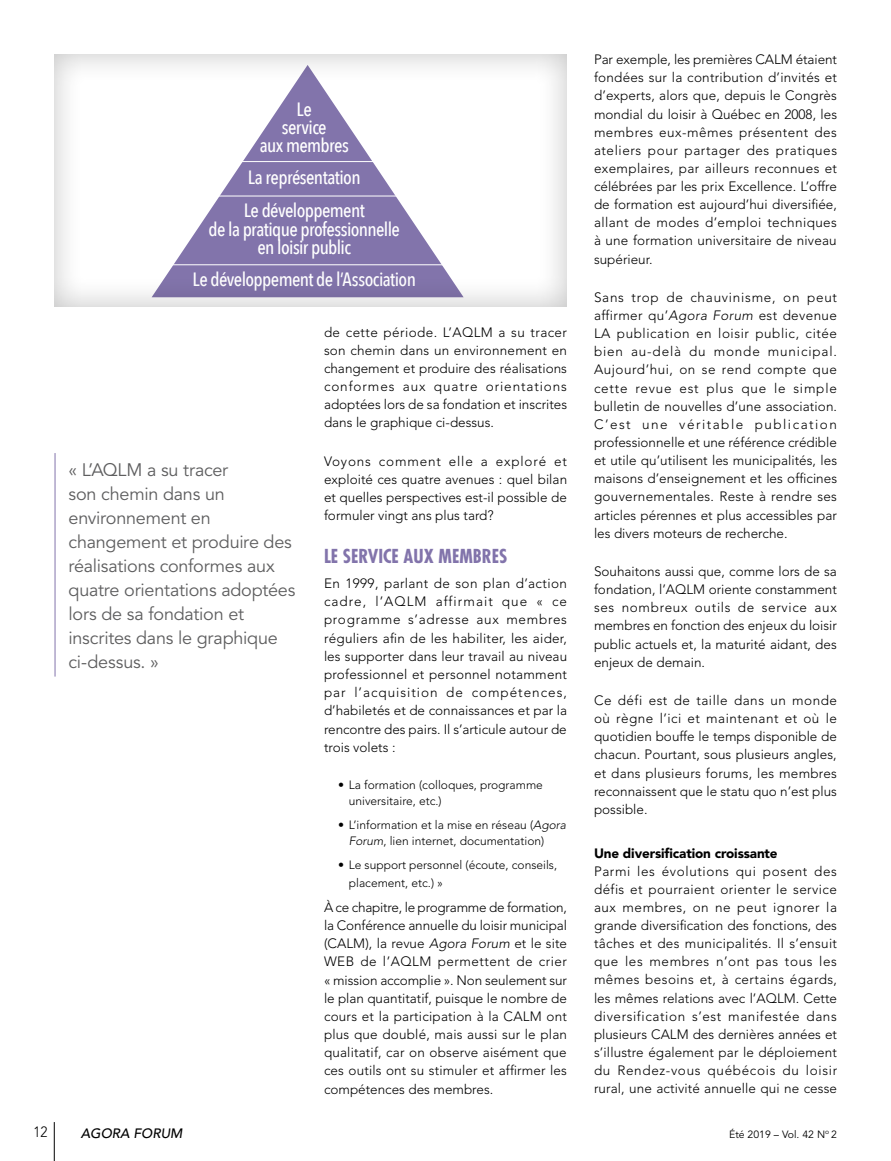
<style>
.page{position:relative;width:891px;height:1161px;background:#fff}
.page>*{position:absolute;margin:0;border:0;box-sizing:border-box;transform-origin:0 0}
.t1{font:500 19.2px/18.3px "Avenir Next Condensed";letter-spacing:-.03em;color:#fff;text-align:center}
.t2{font:700 condensed 18.75px "Futura";color:#8274ab}
.t3{font:18px/24px "Avenir";letter-spacing:-.015em;color:#5e5e5f}
.t4{font:300 14.85px "Avenir";color:#000;scale:.91 1}
.t5{font:300 13.5px/18.1px "Avenir";color:#000;text-align:justify}
.t6{font:900 13.5px "Avenir";letter-spacing:-.01em;color:#000}
.t7{font:italic 500 13.5px "Avenir";color:#000}
.t8{font:300 12px/16.6px "Avenir";color:#000}
.t9{font:10.5px "Avenir";color:#000}
.s1{font-style:italic}
</style>
<div class="page">
<div style="left:53px;top:52px;width:515px;height:255px;background:#000;opacity:.25"></div>
<hr style="left:55px;top:453px;width:1px;height:224px;background:#8274ab">
<hr style="left:54px;top:1122px;width:1px;height:39px;background:#000">
<h1 class="t1" style="left:260px;top:100px;width:91px">Le<br>service<br>aux membres</h1>
<h1 class="t1" style="left:248px;top:168px;width:114px">La représentation</h1>
<h1 class="t1" style="left:209px;top:201px;width:193px">Le développement<br>de la pratique professionnelle en loisir public</h1>
<h1 class="t1" style="left:193px;top:270px;width:225px">Le développement de l’Association</h1>
<h3 class="t3" style="left:69px;top:458px;width:228px">« L’AQLM a su tracer<br>son chemin dans un environnement en changement et produire des réalisations conformes aux quatre orientations adoptées lors de sa fondation et inscrites dans le graphique ci-dessus. »</h3>
<p class="t5" style="left:324px;top:323px;width:245px">de cette période. L’AQLM a su tracer son chemin dans un environnement en changement et produire des réalisations conformes aux quatre orientations adoptées lors de sa fondation et inscrites dans le graphique ci-dessus.</p>
<p class="t5" style="left:324px;top:452px;width:245px">Voyons comment elle a exploré et exploité ces quatre avenues : quel bilan et quelles perspectives est-il possible de formuler vingt ans plus tard?</p>
<h2 class="t2" style="left:324px;top:545px;width:185px">LE SERVICE AUX MEMBRES</h2>
<p class="t5" style="left:324px;top:574px;width:245px">En 1999, parlant de son plan d’action cadre, l’AQLM affirmait que « ce programme s’adresse aux membres réguliers afin de les habiliter, les aider, les supporter dans leur travail au niveau professionnel et personnel notamment par l’acquisition de compétences, d’habiletés et de connaissances et par la rencontre des pairs. Il s’articule autour de trois volets :</p>
<p class="t8" style="left:349px;top:776px;width:196px;text-indent:-11px">• La formation (colloques, programme universitaire, etc.)</p>
<p class="t8" style="left:349px;top:816px;width:219px;text-indent:-11px">• L’information et la mise en réseau (<span class="s1">Agora<br>Forum</span>, lien internet, documentation)</p>
<p class="t8" style="left:349px;top:856px;width:210px;line-height:18.1px;text-indent:-11px">• Le support personnel (écoute, conseils, placement, etc.) »</p>
<p class="t5" style="left:324px;top:898px;width:245px">À ce chapitre, le programme de formation, la Conférence annuelle du loisir municipal (CALM), la revue <span class="s1">Agora Forum</span> et le site WEB de l’AQLM permettent de crier « mission accomplie ». Non seulement sur le plan quantitatif, puisque le nombre de cours et la participation à la CALM ont plus que doublé, mais aussi sur le plan qualitatif, car on observe aisément que ces outils ont su stimuler et affirmer les compétences des membres.</p>
<p class="t5" style="left:594px;top:50px;width:245px">Par exemple, les premières CALM étaient fondées sur la contribution d’invités et d’experts, alors que, depuis le Congrès mondial du loisir à Québec en 2008, les membres eux-mêmes présentent des ateliers pour partager des pratiques exemplaires, par ailleurs reconnues et célébrées par les prix Excellence. L’offre de formation est aujourd’hui diversifiée, allant de modes d’emploi techniques à une formation universitaire de niveau supérieur.</p>
<p class="t5" style="left:594px;top:288px;width:245px">Sans trop de chauvinisme, on peut affirmer qu’<span class="s1">Agora Forum</span> est devenue LA publication en loisir public, citée bien au-delà du monde municipal.<br>Aujourd’hui, on se rend compte que cette revue est plus que le simple bulletin de nouvelles d’une association.<br>C’est une véritable publication professionnelle et une référence crédible et utile qu’utilisent les municipalités, les maisons d’enseignement et les officines gouvernementales. Reste à rendre ses articles pérennes et plus accessibles par les divers moteurs de recherche.</p>
<p class="t5" style="left:594px;top:562px;width:244px">Souhaitons aussi que, comme lors de sa fondation, l’AQLM oriente constamment ses nombreux outils de service aux membres en fonction des enjeux du loisir public actuels et, la maturité aidant, des enjeux de demain.</p>
<p class="t5" style="left:594px;top:691px;width:245px">Ce défi est de taille dans un monde où règne l’ici et maintenant et où le quotidien bouffe le temps disponible de chacun. Pourtant, sous plusieurs angles, et dans plusieurs forums, les membres reconnaissent que le statu quo n’est plus possible.</p>
<p class="t6" style="left:594px;top:845px;width:185px">Une diversification croissante</p>
<p class="t5" style="left:594px;top:862px;width:245px">Parmi les évolutions qui posent des défis et pourraient orienter le service aux membres, on ne peut ignorer la grande diversification des fonctions, des tâches et des municipalités. Il s’ensuit que les membres n’ont pas tous les mêmes besoins et, à certains égards, les mêmes relations avec l’AQLM. Cette diversification s’est manifestée dans plusieurs CALM des dernières années et s’illustre également par le déploiement du Rendez-vous québécois du loisir rural, une activité annuelle qui ne cesse</p>
<p class="t4" style="left:33px;top:1124px;width:17px">12</p>
<p class="t7" style="left:81px;top:1125px;width:103px">AGORA FORUM</p>
<p class="t9" style="left:729px;top:1128px;width:109px">Été 2019 – Vol. 42 N<sup>o</sup> 2</p>
</div>
